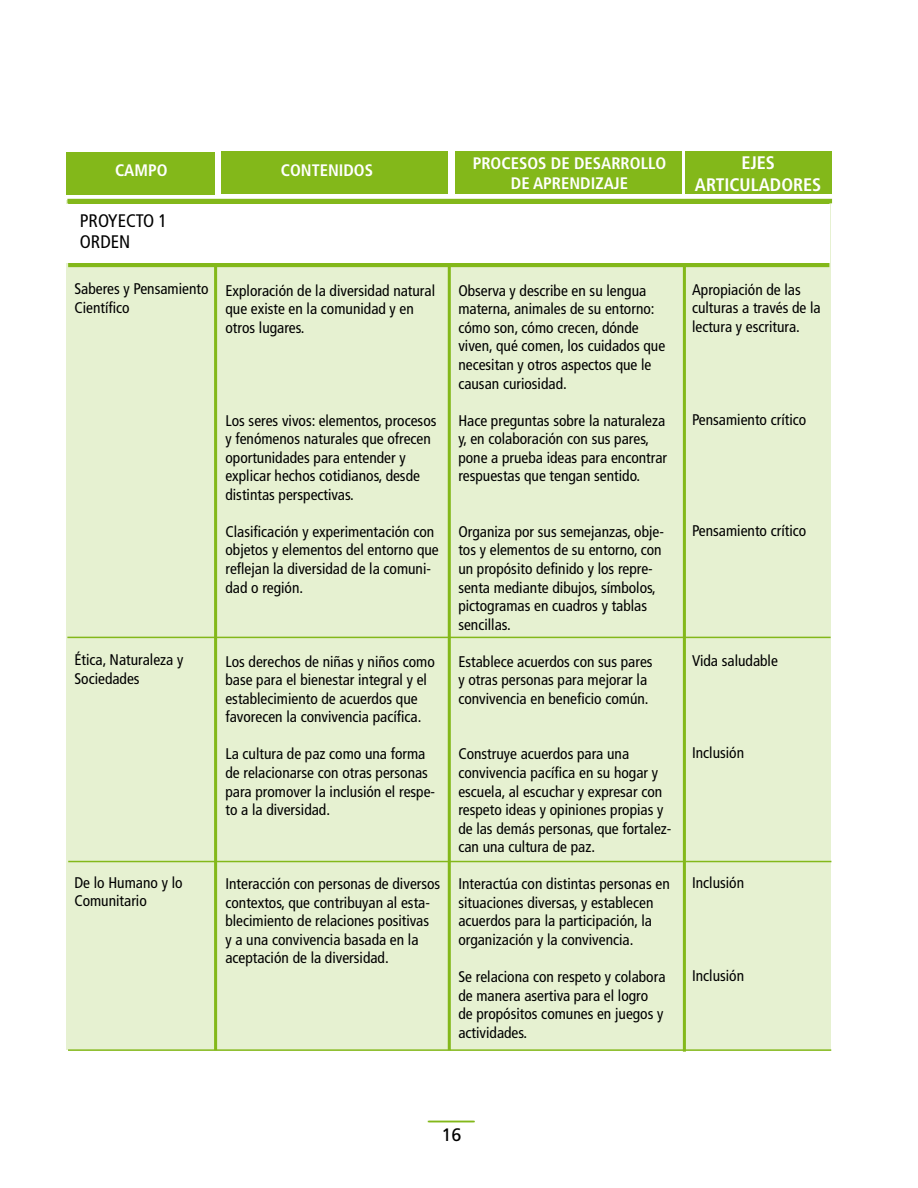
<style>
.page{position:relative;width:918px;height:1188px;background:#fff}
.page>*{position:absolute;margin:0;border:0;box-sizing:border-box;transform-origin:0 0}
.t1{font:700 condensed 18.15px/21.8px "Frutiger";color:#fff;text-align:center}
.t2{font:condensed 18.15px/21.8px "Frutiger";color:#000}
.t3{font:18px "Frutiger";color:#000}
.t4{font:700 condensed 16.65px/20px "Frutiger";color:#fff;text-align:center}
.t5{font:condensed 15.45px/18.6px "Frutiger";color:#000}
</style>
<div class="page">
<hr style="left:429px;top:1121px;width:46px;height:1px;background:#83b81a">
<hr style="left:428px;top:1121px;width:46px;height:1px;background:#83b81a">
<div style="left:66px;top:200px;width:765px;height:850px;background:#e6f1d1"></div>
<hr style="left:214px;top:202px;width:3px;height:848px;background:#83b81a">
<hr style="left:448px;top:201px;width:3px;height:849px;background:#83b81a">
<hr style="left:68px;top:1049px;width:763px;height:2px;background:#83b81a">
<hr style="left:67px;top:199px;width:765px;height:4px;background:#83b81a">
<div style="left:66px;top:152px;width:149px;height:42px;background:#83b81a"></div>
<div style="left:222px;top:151px;width:226px;height:43px;background:#83b81a"></div>
<div style="left:685px;top:151px;width:147px;height:43px;background:#83b81a"></div>
<hr style="left:683px;top:203px;width:3px;height:849px;background:#83b81a">
<div style="left:455px;top:152px;width:226px;height:42px;background:#83b81a"></div>
<hr style="left:67px;top:637px;width:764px;height:1px;background:#83b81a">
<hr style="left:68px;top:263px;width:761px;height:4px;background:#83b81a">
<hr style="left:68px;top:200px;width:761px;height:4px;background:#83b81a">
<div style="left:67px;top:205px;width:763px;height:58px;background:#fff"></div>
<hr style="left:68px;top:861px;width:763px;height:1px;background:#83b81a">
<p class="t4" style="left:115px;top:160px;width:54px">CAMPO</p>
<p class="t4" style="left:281px;top:160px;width:94px">CONTENIDOS</p>
<p class="t4" style="left:473px;top:153px;width:195px">PROCESOS DE DESARROLLO<br>DE APRENDIZAJE</p>
<p class="t2" style="left:80px;top:210px;width:89px">PROYECTO 1<br>ORDEN</p>
<p class="t5" style="left:74px;top:280px;width:136px">Saberes y Pensamiento<br>Científico</p>
<p class="t5" style="left:225px;top:281px;width:211px">Exploración de la diversidad natural que existe en la comunidad y en otros lugares.</p>
<p class="t5" style="left:74px;top:650px;width:111px">Ética, Naturaleza y<br>Sociedades</p>
<p class="t5" style="left:74px;top:873px;width:110px">De lo Humano y lo<br>Comunitario</p>
<p class="t5" style="left:225px;top:411px;width:213px">Los seres vivos: elementos, procesos y fenómenos naturales que ofrecen oportunidades para entender y explicar hechos cotidianos, desde distintas perspectivas.</p>
<p class="t5" style="left:225px;top:522px;width:215px">Clasificación y experimentación con objetos y elementos del entorno que reflejan la diversidad de la comuni&shy;dad o región.</p>
<p class="t5" style="left:225px;top:652px;width:211px">Los derechos de niñas y niños como base para el bienestar integral y el establecimiento de acuerdos que favorecen la convivencia pacífica.</p>
<p class="t5" style="left:225px;top:745px;width:211px">La cultura de paz como una forma de relacionarse con otras personas para promover la inclusión el respe&shy;to a la diversidad.</p>
<p class="t5" style="left:225px;top:875px;width:216px">Interacción con personas de diversos contextos, que contribuyan al esta&shy;blecimiento de relaciones positivas<br>y a una convivencia basada en la aceptación de la diversidad.</p>
<p class="t5" style="left:458px;top:281px;width:208px">Observa y describe en su lengua materna, animales de su entorno: cómo son, cómo crecen, dónde viven, qué comen, los cuidados que necesitan y otros aspectos que le causan curiosidad.</p>
<p class="t5" style="left:458px;top:411px;width:210px">Hace preguntas sobre la naturaleza y, en colaboración con sus pares, pone a prueba ideas para encontrar respuestas que tengan sentido.</p>
<p class="t5" style="left:458px;top:522px;width:207px">Organiza por sus semejanzas, obje&shy;tos y elementos de su entorno, con un propósito definido y los repre&shy;senta mediante dibujos, símbolos, pictogramas en cuadros y tablas sencillas.</p>
<p class="t5" style="left:458px;top:652px;width:196px">Establece acuerdos con sus pares y otras personas para mejorar la convivencia en beneficio común.</p>
<p class="t5" style="left:458px;top:745px;width:215px">Construye acuerdos para una convivencia pacífica en su hogar y escuela, al escuchar y expresar con respeto ideas y opiniones propias y de las demás personas, que fortalez&shy;can una cultura de paz.</p>
<p class="t5" style="left:458px;top:875px;width:213px">Interactúa con distintas personas en situaciones diversas, y establecen acuerdos para la participación, la organización y la convivencia.</p>
<p class="t5" style="left:458px;top:967px;width:209px">Se relaciona con respeto y colabora de manera asertiva para el logro de propósitos comunes en juegos y actividades.</p>
<p class="t1" style="left:695px;top:152px;width:128px">EJES<br>ARTICULADORES</p>
<p class="t5" style="left:692px;top:280px;width:130px">Apropiación de las culturas a través de la lectura y escritura.</p>
<p class="t5" style="left:692px;top:410px;width:116px">Pensamiento crítico</p>
<p class="t5" style="left:692px;top:521px;width:116px">Pensamiento crítico</p>
<p class="t5" style="left:692px;top:651px;width:87px">Vida saludable</p>
<p class="t5" style="left:692px;top:744px;width:54px">Inclusión</p>
<p class="t5" style="left:692px;top:874px;width:54px">Inclusión</p>
<p class="t5" style="left:692px;top:966px;width:54px">Inclusión</p>
<p class="t3" style="left:442px;top:1125px;width:22px">16</p>
</div>
